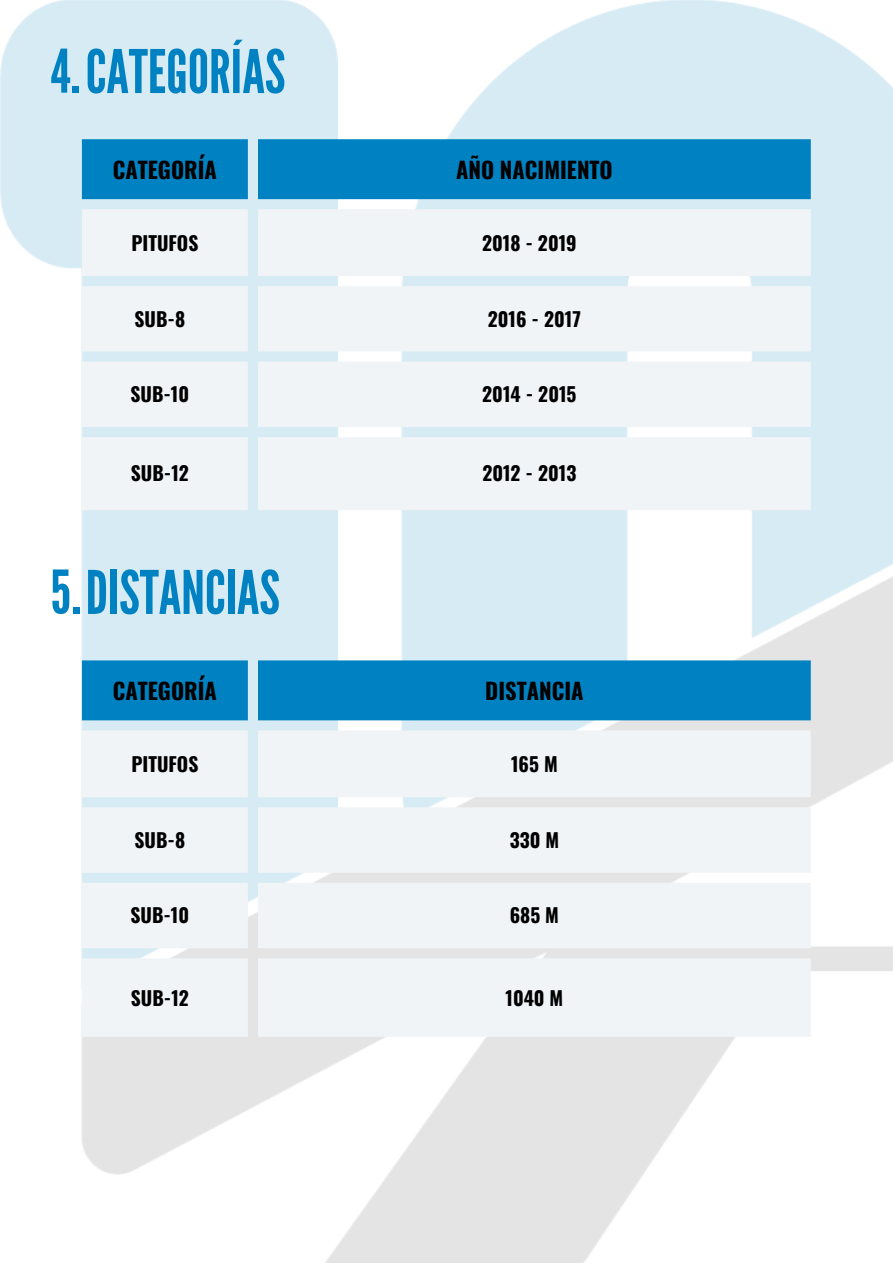
<style>
.page{position:relative;width:893px;height:1264px;background:#fff}
.page>*{position:absolute;margin:0;border:0;box-sizing:border-box;transform-origin:0 0}
.t1{font:60px "League Gothic";color:#0082c2}
.t2{font:700 22.5px "Oswald";color:#000}
.t3{font:700 19.5px "Oswald";color:#000}
</style>
<div class="page">
<img style="left:0;top:0;width:892px;height:1262px">
<div style="left:82px;top:139px;width:728px;height:60px;background:#0082c2"></div>
<svg style="left:82px;top:209px;width:728px;height:301px;fill:#f1f4f7"></svg>
<div style="left:82px;top:660px;width:728px;height:60px;background:#0082c2"></div>
<svg style="left:82px;top:730px;width:728px;height:306px;fill:#f1f4f7"></svg>
<h1 class="t1" style="left:51px;top:37px;width:236px">4.CATEGORÍAS</h1>
<p class="t2" style="left:113px;top:152px;width:105px">CATEGORÍA</p>
<p class="t2" style="left:456px;top:152px;width:158px">AÑO NACIMIENTO</p>
<p class="t3" style="left:131px;top:228px;width:68px">PITUFOS</p>
<p class="t3" style="left:482px;top:228px;width:96px">2018 - 2019</p>
<p class="t3" style="left:135px;top:303px;width:52px">SUB-8</p>
<p class="t3" style="left:487px;top:303px;width:95px">2016 - 2017</p>
<p class="t3" style="left:130px;top:379px;width:60px">SUB-10</p>
<p class="t3" style="left:482px;top:379px;width:96px">2014 - 2015</p>
<p class="t3" style="left:131px;top:458px;width:60px">SUB-12</p>
<p class="t3" style="left:482px;top:458px;width:96px">2012 - 2013</p>
<h1 class="t1" style="left:50px;top:558px;width:231px">5.DISTANCIAS</h1>
<p class="t2" style="left:113px;top:673px;width:105px">CATEGORÍA</p>
<p class="t2" style="left:485px;top:673px;width:100px">DISTANCIA</p>
<p class="t3" style="left:131px;top:748px;width:68px">PITUFOS</p>
<p class="t3" style="left:511px;top:748px;width:48px">165 M</p>
<p class="t3" style="left:135px;top:824px;width:52px">SUB-8</p>
<p class="t3" style="left:509px;top:824px;width:51px">330 M</p>
<p class="t3" style="left:130px;top:900px;width:60px">SUB-10</p>
<p class="t3" style="left:509px;top:900px;width:51px">685 M</p>
<p class="t3" style="left:131px;top:982px;width:60px">SUB-12</p>
<p class="t3" style="left:505px;top:982px;width:59px">1040 M</p>
</div>
